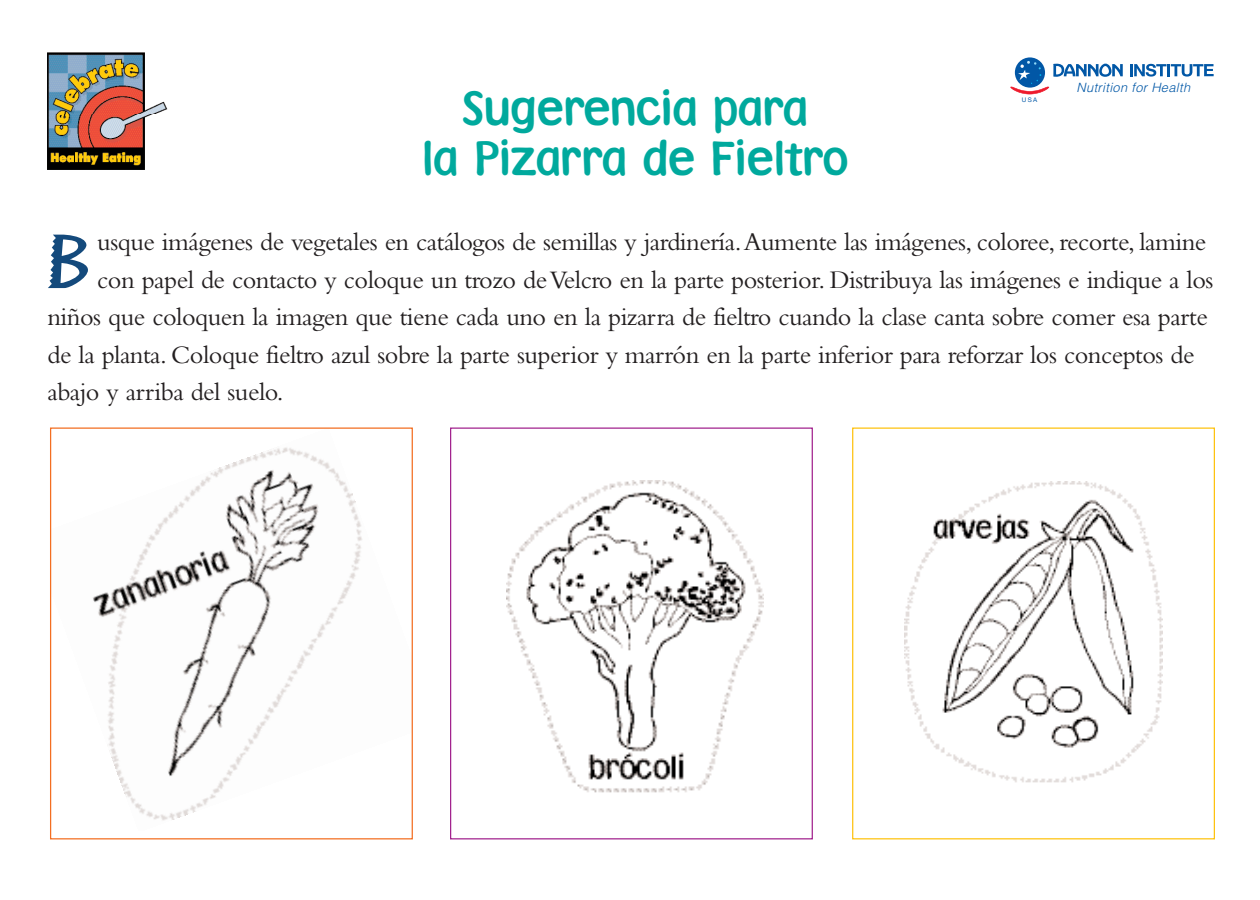
<style>
.page{position:relative;width:1260px;height:900px;background:#fff}
.page>*{position:absolute;margin:0;border:0;box-sizing:border-box;transform-origin:0 0}
.t1{font:700 86.5px "Mambo";color:#144a7c}
.t2{font:45px/50px "Pooh";color:#00a99d;text-align:center}
.t3{font:26.25px "Bembo";letter-spacing:-.02em;color:#231f20}
.t4{font:italic 300 12.75px "Helvetica";color:#0157a6}
.t5{font:6.25px "Helvetica Neue";color:#0157a6}
</style>
<div class="page">
<img style="left:48px;top:52px;width:120px;height:63px">
<img style="left:48px;top:115px;width:103px;height:55px">
<img style="left:93px;top:447px;width:269px;height:374px">
<div style="left:50px;top:428px;width:363px;height:411px;border:1px solid #f36e21"></div>
<img style="left:905px;top:481px;width:257px;height:302px">
<div style="left:852px;top:428px;width:363px;height:411px;border:1px solid #fec210"></div>
<img style="left:506px;top:480px;width:257px;height:313px">
<div style="left:450px;top:428px;width:363px;height:411px;border:1px solid #a2238e"></div>
<svg style="left:1015px;top:57px;width:30px;height:31px"></svg>
<svg style="left:1130px;top:64px;width:84px;height:13px"></svg>
<svg style="left:1011px;top:61px;width:112px;height:33px"></svg>
<h2 class="t2" style="left:423px;top:82px;width:427px">Sugerencia para<br>la Pizarra de Fieltro</h2>
<p class="t5" style="left:1022px;top:96px;width:17px">USA</p>
<p class="t4" style="left:1077px;top:81px;width:115px">Nutrition for Health</p>
<h1 class="t1" style="left:48px;top:208px;width:43px">B</h1>
<p class="t3" style="left:97px;top:233px;width:1111px">usque imágenes de vegetales en catálogos de semillas y jardinería.Aumente las imágenes, coloree, recorte, lamine</p>
<p class="t3" style="left:97px;top:271px;width:1118px">con papel de contacto y coloque un trozo de Velcro en la parte posterior. Distribuya las imágenes e indique a los</p>
<p class="t3" style="left:47px;top:308px;width:1162px">niños que coloquen la imagen que tiene cada uno en la pizarra de fieltro cuando la clase canta sobre comer esa parte</p>
<p class="t3" style="left:47px;top:346px;width:1149px">de la planta. Coloque fieltro azul sobre la parte superior y marrón en la parte inferior para reforzar los conceptos de</p>
<p class="t3" style="left:47px;top:383px;width:238px">abajo y arriba del suelo.</p>
</div>
